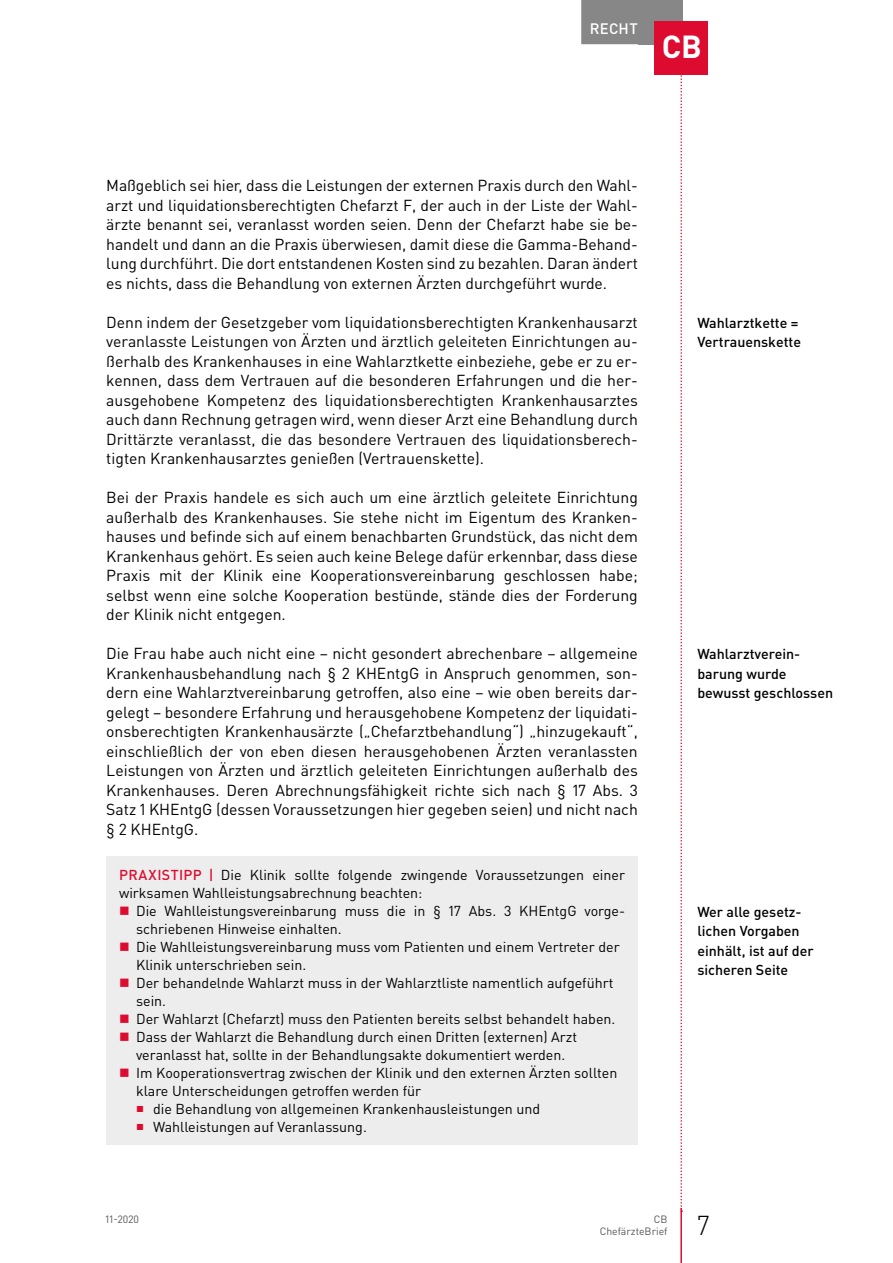
<style>
.page{position:relative;width:893px;height:1263px;background:#fff}
.page>*{position:absolute;margin:0;border:0;box-sizing:border-box;transform-origin:0 0}
.t1{font:700 31.5px "DIN Pro";color:#fff}
.t2{font:300 27px "DIN Pro";color:#000}
.t3{font:15.75px/19.5px "DIN Pro";color:#000;text-align:justify}
.t4{font:500 15px "DIN Pro";letter-spacing:.015em;color:#fff}
.t5{font:14.25px/18px "DIN Pro";color:#000}
.t6{font:500 14.25px/19.5px "DIN Pro";color:#000}
.t7{font:10.5px/12.8px "DIN Pro";color:#575756;text-align:right}
.s1{font-weight:500;color:#dd0b2f}
.s2{color:#dd0b2f}
</style>
<div class="page">
<svg style="left:680px;top:74px;width:2px;height:1134px"></svg>
<div style="left:638px;top:0;width:44px;height:44px;background:#878787"></div>
<hr style="left:680px;top:1208px;width:2px;height:55px;background:#dd0b2f">
<div style="left:581px;top:0;width:65px;height:44px;background:#878787"></div>
<div style="left:655px;top:21px;width:53px;height:53px;background:#dd0b2f"></div>
<div style="left:106px;top:856px;width:532px;height:289px;background:#ededed"></div>
<p class="t4" style="left:590px;top:18px;width:49px">Recht</p>
<h1 class="t1" style="left:662px;top:26px;width:42px">CB</h1>
<p class="t3" style="left:106px;top:175px;width:533px">Maßgeblich sei hier, dass die Leistungen der externen Praxis durch den Wahl&shy;arzt und liquidationsberechtigten Chefarzt F, der auch in der Liste der Wahl&shy;ärzte benannt sei, veranlasst worden seien. Denn der Chefarzt habe sie be&shy;handelt und dann an die Praxis überwiesen, damit diese die Gamma-Behand&shy;lung durchführt. Die dort entstandenen Kosten sind zu bezahlen. Daran ändert es nichts, dass die Behandlung von externen Ärzten durchgeführt wurde.</p>
<p class="t3" style="left:106px;top:312px;width:533px">Denn indem der Gesetzgeber vom liquidationsberechtigten Krankenhausarzt veranlasste Leistungen von Ärzten und ärztlich geleiteten Einrichtungen au&shy;ßerhalb des Krankenhauses in eine Wahlarztkette einbeziehe, gebe er zu er&shy;kennen, dass dem Vertrauen auf die besonderen Erfahrungen und die her&shy;ausgehobene Kompetenz des liquidationsberechtigten Krankenhausarztes auch dann Rechnung getragen wird, wenn dieser Arzt eine Behandlung durch Drittärzte veranlasst, die das besondere Vertrauen des liquidationsberech&shy;tigten Krankenhausarztes genießen (Vertrauenskette).</p>
<p class="t3" style="left:106px;top:487px;width:533px">Bei der Praxis handele es sich auch um eine ärztlich geleitete Einrichtung außerhalb des Krankenhauses. Sie stehe nicht im Eigentum des Kranken&shy;hauses und befinde sich auf einem benachbarten Grundstück, das nicht dem Krankenhaus gehört. Es seien auch keine Belege dafür erkennbar, dass diese Praxis mit der Klinik eine Kooperationsvereinbarung geschlossen habe; selbst wenn eine solche Kooperation bestünde, stände dies der Forderung der Klinik nicht entgegen.</p>
<p class="t3" style="left:106px;top:643px;width:533px">Die Frau habe auch nicht eine – nicht gesondert abrechenbare – allgemeine Krankenhausbehandlung nach § 2 KHEntgG in Anspruch genommen, son&shy;dern eine Wahlarztvereinbarung getroffen, also eine – wie oben bereits dar&shy;gelegt – besondere Erfahrung und herausgehobene Kompetenz der liquidati&shy;onsberechtigten Krankenhausärzte („Chefarztbehandlung“) „hinzugekauft“, einschließlich der von eben diesen herausgehobenen Ärzten veranlassten Leistungen von Ärzten und ärztlich geleiteten Einrichtungen außerhalb des Krankenhauses. Deren Abrechnungsfähigkeit richte sich nach § 17 Abs. 3<br>Satz 1 KHEntgG (dessen Voraussetzungen hier gegeben seien) und nicht nach § 2 KHEntgG.</p>
<p class="t5" style="left:119px;top:865px;width:507px"><span class="s1">PRAXISTIPP |</span> Die Klinik sollte folgende zwingende Voraussetzungen einer wirksamen Wahlleistungsabrechnung beachten:</p>
<p class="t5" style="left:136px;top:901px;width:488px">Die Wahlleistungsvereinbarung muss die in § 17 Abs. 3 KHEntgG vorge&shy;schriebenen Hinweise einhalten.<br>Die Wahlleistungsvereinbarung muss vom Patienten und einem Vertreter der Klinik unterschrieben sein.<br>Der behandelnde Wahlarzt muss in der Wahlarztliste namentlich aufgeführt sein.<br>Der Wahlarzt (Chefarzt) muss den Patienten bereits selbst behandelt haben.<br>Dass der Wahlarzt die Behandlung durch einen Dritten (externen) Arzt veranlasst hat, sollte in der Behandlungsakte dokumentiert werden.<br>Im Kooperationsvertrag zwischen der Klinik und den externen Ärzten sollten klare Unterscheidungen getroffen werden für</p>
<p class="t5" style="left:136px;top:1099px;width:406px"><span class="s2">▪</span> die Behandlung von allgemeinen Krankenhausleistungen und</p>
<p class="t5" style="left:136px;top:1117px;width:232px"><span class="s2">▪</span> Wahlleistungen auf Veranlassung.</p>
<p class="t6" style="left:697px;top:312px;width:105px">Wahlarztkette =<br>Vertrauenskette</p>
<p class="t6" style="left:697px;top:644px;width:137px">Wahlarztverein&shy;barung wurde bewusst geschlossen</p>
<p class="t6" style="left:697px;top:901px;width:118px">Wer alle gesetz&shy;lichen Vorgaben einhält, ist auf der sicheren Seite</p>
<p class="t7" style="left:106px;top:1212px;width:35px">11-2020</p>
<p class="t7" style="left:600px;top:1212px;width:69px">CB<br>ChefärzteBrief</p>
<h2 class="t2" style="left:697px;top:1207px;width:14px">7</h2>
</div>
